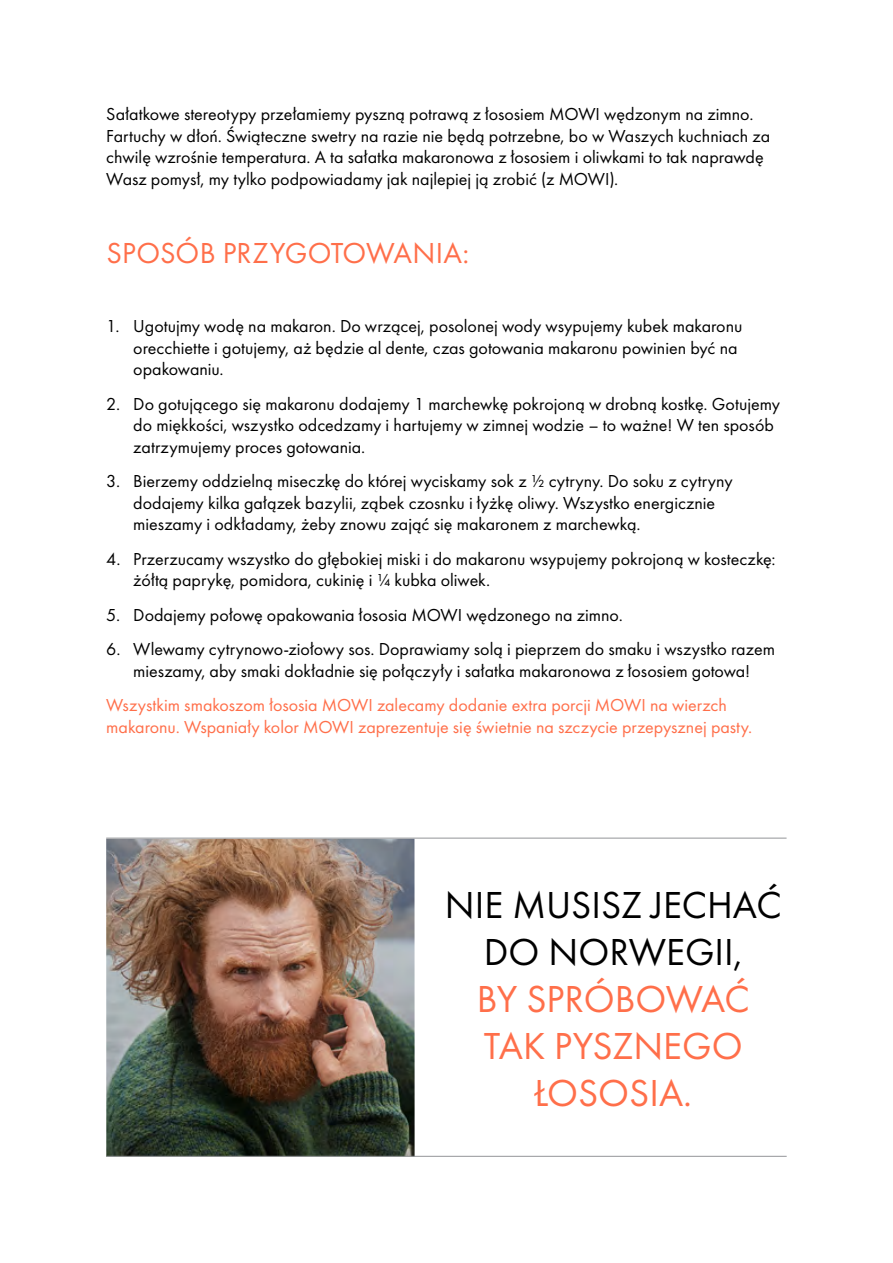
<style>
.page{position:relative;width:893px;height:1263px;background:#fff}
.page>*{position:absolute;margin:0;border:0;box-sizing:border-box;transform-origin:0 0}
.t1{font:39px/46.8px "Futura PT";color:#ff6f4a;text-align:center}
.t2{font:39px/46.8px "Futura PT";color:#000;text-align:center}
.t3{font:30px "Futura PT";letter-spacing:.005em;color:#ff6f4a}
.t4{font:18px/21.6px "Futura PT";color:#000}
.t5{font:18px/21.6px "Futura PT";color:#ff6f4a}
</style>
<div class="page">
<img style="left:106px;top:839px;width:309px;height:317px">
<hr style="left:106px;top:838px;width:681px;height:1px;background:#939598">
<hr style="left:106px;top:1156px;width:681px;height:1px;background:#939598">
<p class="t4" style="left:106px;top:103px;width:665px">Sałatkowe stereotypy przełamiemy pyszną potrawą z łososiem MOWI wędzonym na zimno.<br>Fartuchy w dłoń. Świąteczne swetry na razie nie będą potrzebne, bo w Waszych kuchniach za chwilę wzrośnie temperatura. A ta sałatka makaronowa z łososiem i oliwkami to tak naprawdę Wasz pomysł, my tylko podpowiadamy jak najlepiej ją zrobić (z MOWI).</p>
<h2 class="t3" style="left:106px;top:235px;width:364px">SPOSÓB PRZYGOTOWANIA:</h2>
<p class="t4" style="left:133px;top:315px;width:611px;text-indent:-27px">1. Ugotujmy wodę na makaron. Do wrzącej, posolonej wody wsypujemy kubek makaronu orecchiette i gotujemy, aż będzie al dente, czas gotowania makaronu powinien być na opakowaniu.</p>
<p class="t4" style="left:133px;top:393px;width:648px;text-indent:-27px">2. Do gotującego się makaronu dodajemy 1 marchewkę pokrojoną w drobną kostkę. Gotujemy do miękkości, wszystko odcedzamy i hartujemy w zimnej wodzie – to ważne! W ten sposób zatrzymujemy proces gotowania.</p>
<p class="t4" style="left:133px;top:470px;width:601px;text-indent:-27px">3. Bierzemy oddzielną miseczkę do której wyciskamy sok z ½ cytryny. Do soku z cytryny dodajemy kilka gałązek bazylii, ząbek czosnku i łyżkę oliwy. Wszystko energicznie mieszamy i odkładamy, żeby znowu zająć się makaronem z marchewką.</p>
<p class="t4" style="left:133px;top:548px;width:644px;text-indent:-27px">4. Przerzucamy wszystko do głębokiej miski i do makaronu wsypujemy pokrojoną w kosteczkę: żółtą paprykę, pomidora, cukinię i ¼ kubka oliwek.</p>
<p class="t4" style="left:106px;top:604px;width:518px">5. Dodajemy połowę opakowania łososia MOWI wędzonego na zimno.</p>
<p class="t4" style="left:106px;top:638px;width:670px;text-align:center">6. Wlewamy cytrynowo-ziołowy sos. Doprawiamy solą i pieprzem do smaku i wszystko razem mieszamy, aby smaki dokładnie się połączyły i sałatka makaronowa z łososiem gotowa!</p>
<p class="t5" style="left:106px;top:694px;width:647px">Wszystkim smakoszom łososia MOWI zalecamy dodanie extra porcji MOWI na wierzch makaronu. Wspaniały kolor MOWI zaprezentuje się świetnie na szczycie przepysznej pasty.</p>
<h1 class="t2" style="left:445px;top:882px;width:338px">NIE MUSISZ JECHAĆ<br>DO NORWEGII,</h1>
<h1 class="t1" style="left:477px;top:975px;width:274px">BY SPRÓBOWAĆ<br>TAK PYSZNEGO<br>ŁOSOSIA.</h1>
</div>
